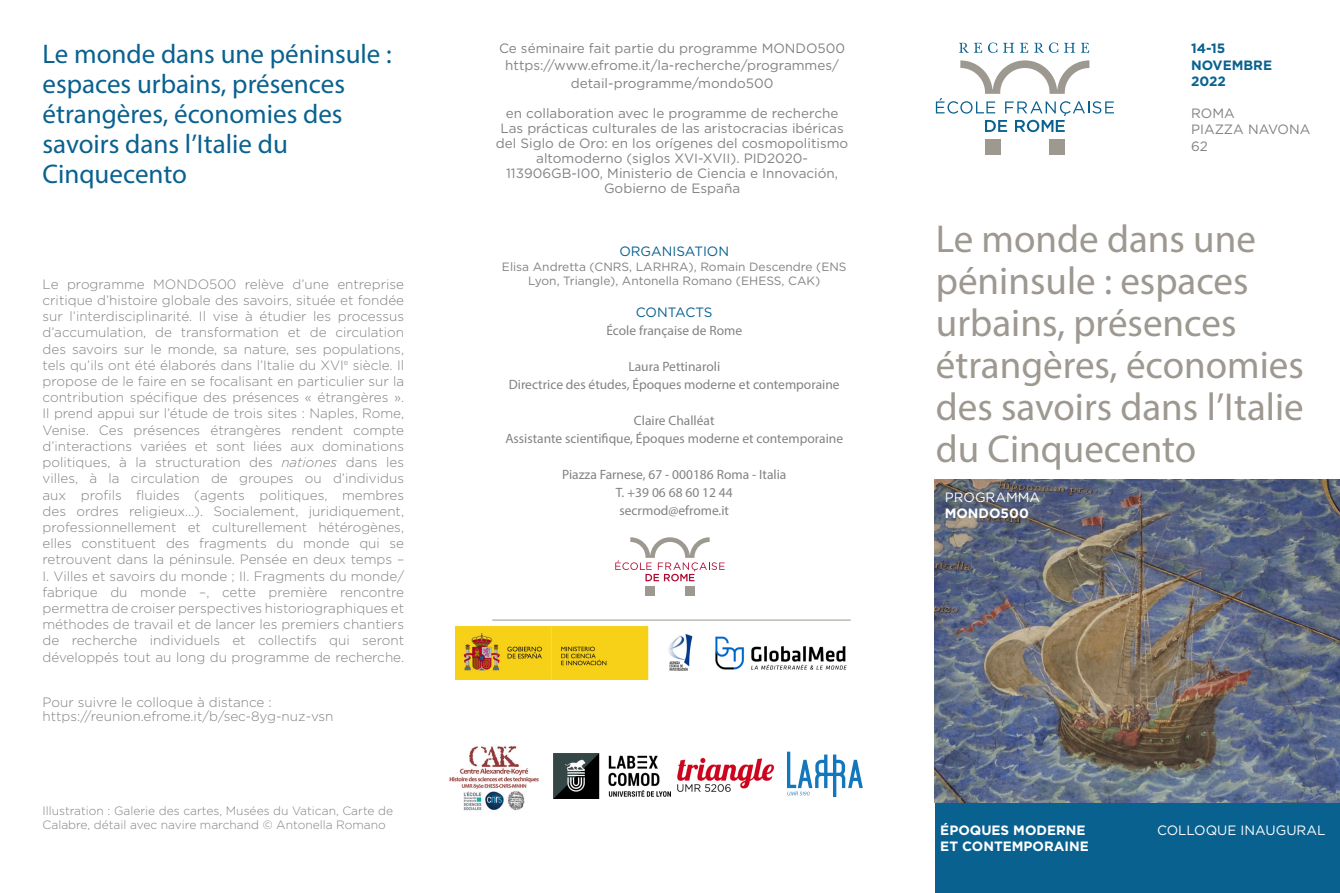
<style>
.page{position:relative;width:1340px;height:893px;background:#fff}
.page>*{position:absolute;margin:0;border:0;box-sizing:border-box;transform-origin:0 0}
.t1{font:39px/42px "Myriad Pro";color:#9d9890}
.t2{font:27px/30px "Myriad Pro";color:#096190}
.t3{font:300 13.5px/16.2px "Gotham";color:#808285;text-align:justify}
.t4{font:13.5px/15px "Gotham";color:#808285;text-align:center}
.t5{font:13.5px "Myriad Pro";color:#808285}
.t6{font:700 13.5px "Gotham";color:#fff}
.t7{font:13.5px "Gotham";color:#fff}
.t8{font:13.5px "Gotham";color:#096190}
.t9{font:700 13.5px "Gotham";color:#096190}
.t10{font:300 12px/13.5px "Gotham";color:#808285}
.t11{font:12px/14.4px "Gotham";color:#808285;text-align:center}
.s1{font-style:italic}
</style>
<div class="page">
<svg style="left:959px;top:43px;width:38px;height:10px"></svg>
<svg style="left:1003px;top:43px;width:11px;height:10px"></svg>
<svg style="left:1020px;top:43px;width:8px;height:10px"></svg>
<svg style="left:1034px;top:43px;width:24px;height:10px"></svg>
<svg style="left:1064px;top:43px;width:25px;height:10px"></svg>
<div style="left:985px;top:140px;width:15px;height:15px;background:#9d9890"></div>
<div style="left:1049px;top:140px;width:15px;height:15px;background:#9d9890"></div>
<svg style="left:935px;top:60px;width:178px;height:72px"></svg>
<div style="left:935px;top:803px;width:404px;height:90px;background:#096190"></div>
<div style="left:645px;top:586px;width:10px;height:9px;background:#9d9890"></div>
<div style="left:685px;top:586px;width:9px;height:9px;background:#9d9890"></div>
<svg style="left:615px;top:537px;width:109px;height:44px"></svg>
<hr style="left:492px;top:620px;width:358px;height:1px;background:#9d9890">
<img style="left:934px;top:479px;width:405px;height:324px">
<img style="left:455px;top:626px;width:238px;height:54px">
<img style="left:449px;top:746px;width:90px;height:65px">
<svg style="left:787px;top:752px;width:75px;height:45px"></svg>
<img style="left:553px;top:753px;width:117px;height:46px">
<img style="left:677px;top:757px;width:98px;height:35px">
<img style="left:715px;top:636px;width:132px;height:34px">
<p class="t2" style="left:43px;top:38px;width:351px">Le monde dans une péninsule : espaces urbains, présences</p>
<p class="t2" style="left:43px;top:98px;width:301px">étrangères, économies des</p>
<p class="t2" style="left:43px;top:128px;width:247px">savoirs dans l’Italie du</p>
<p class="t2" style="left:43px;top:158px;width:146px">Cinquecento</p>
<p class="t3" style="left:43px;top:276px;width:363px">Le programme MONDO500 relève d’une entreprise critique d’histoire globale des savoirs, située et fondée sur l’interdisciplinarité. Il vise à étudier les processus d’accumulation, de transformation et de circulation des savoirs sur le monde, sa nature, ses populations, tels qu’ils ont été élaborés dans l’Italie du XVI<sup>e</sup> siècle. Il propose de le faire en se focalisant en particulier sur la contribution spécifique des présences « étrangères ».<br>Il prend appui sur l’étude de trois sites : Naples, Rome, Venise. Ces présences étrangères rendent compte d’interactions variées et sont liées aux dominations politiques, à la structuration des <span class="s1">nationes</span> dans les villes, à la circulation de groupes ou d’individus aux profils fluides (agents politiques, membres des ordres religieux…). Socialement, juridiquement, professionnellement et culturellement hétérogènes, elles constituent des fragments du monde qui se retrouvent dans la péninsule. Pensée en deux temps – I. Villes et savoirs du monde ; II. Fragments du monde/ fabrique du monde –, cette première rencontre permettra de croiser perspectives historiographiques et méthodes de travail et de lancer les premiers chantiers de recherche individuels et collectifs qui seront développés tout au long du programme de recherche.</p>
<p class="t3" style="left:43px;top:694px;width:231px">Pour suivre le colloque à distance :</p>
<p class="t3" style="left:43px;top:708px;width:292px">https://reunion.efrome.it/b/sec-8yg-nuz-vsn</p>
<p class="t10" style="left:43px;top:804px;width:352px">Illustration : Galerie des cartes, Musées du Vatican, Carte de<br>Calabre, détail avec navire marchand © Antonella Romano</p>
<p class="t4" style="left:499px;top:41px;width:347px">Ce séminaire fait partie du programme MONDO500</p>
<p class="t4" style="left:505px;top:56px;width:335px;line-height:18px">https://www.efrome.it/la-recherche/programmes/ detail-programme/mondo500</p>
<p class="t4" style="left:496px;top:105px;width:354px">en collaboration avec le programme de recherche Las prácticas culturales de las aristocracias ibéricas del Siglo de Oro: en los orígenes del cosmopolitismo altomoderno (siglos XVI-XVII). PID2020- 113906GB-I00, Ministerio de Ciencia e Innovación, Gobierno de España</p>
<p class="t8" style="left:619px;top:243px;width:111px">ORGANISATION</p>
<p class="t11" style="left:502px;top:259px;width:346px">Elisa Andretta (CNRS, LARHRA), Romain Descendre (ENS<br>Lyon, Triangle), Antonella Romano (EHESS, CAK)</p>
<p class="t8" style="left:636px;top:304px;width:78px">CONTACTS</p>
<p class="t5" style="left:606px;top:323px;width:137px">École française de Rome</p>
<p class="t5" style="left:628px;top:359px;width:93px">Laura Pettinaroli</p>
<p class="t5" style="left:509px;top:377px;width:332px">Directrice des études, Époques moderne et contemporaine</p>
<p class="t5" style="left:634px;top:413px;width:82px">Claire Challéat</p>
<p class="t5" style="left:505px;top:431px;width:339px">Assistante scientifique, Époques moderne et contemporaine</p>
<p class="t5" style="left:562px;top:467px;width:226px">Piazza Farnese, 67 - 000186 Roma - Italia</p>
<p class="t5" style="left:615px;top:485px;width:119px">T. +39 06 68 60 12 44</p>
<p class="t5" style="left:619px;top:503px;width:111px">secrmod@efrome.it</p>
<p class="t9" style="left:1191px;top:40px;width:36px">14-15</p>
<p class="t9" style="left:1191px;top:56px;width:82px">NOVEMBRE</p>
<p class="t9" style="left:1191px;top:72px;width:36px">2022</p>
<p class="t4" style="left:1191px;top:106px;width:45px">ROMA</p>
<p class="t4" style="left:1191px;top:122px;width:121px">PIAZZA NAVONA</p>
<p class="t4" style="left:1191px;top:138px;width:18px">62</p>
<p class="t1" style="left:935px;top:217px;width:369px">Le monde dans une péninsule : espaces urbains, présences étrangères, économies des savoirs dans l’Italie du Cinquecento</p>
<p class="t7" style="left:944px;top:488px;width:97px">PROGRAMMA</p>
<p class="t6" style="left:944px;top:504px;width:86px">MONDO500</p>
<p class="t6" style="left:940px;top:821px;width:147px">ÉPOQUES MODERNE</p>
<p class="t7" style="left:1157px;top:821px;width:170px">COLLOQUE INAUGURAL</p>
<p class="t6" style="left:940px;top:837px;width:150px">ET CONTEMPORAINE</p>
</div>
